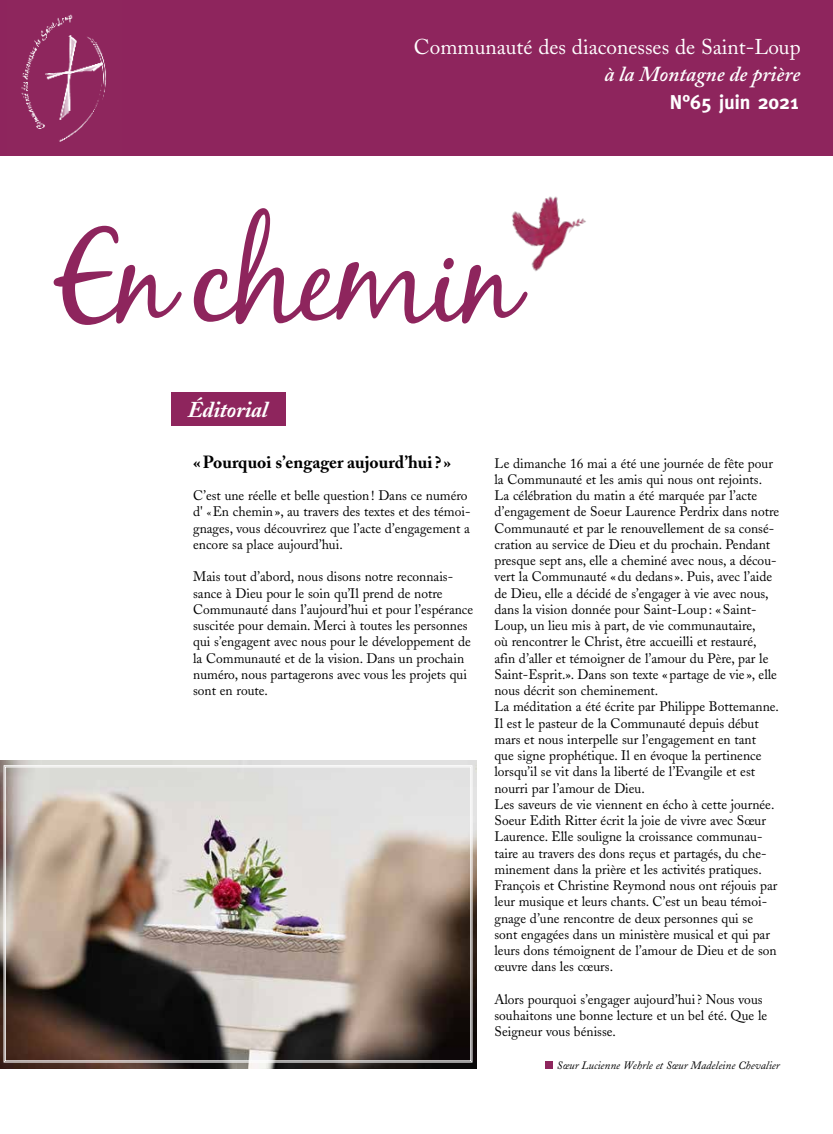
<style>
.page{position:relative;width:833px;height:1134px;background:#fff}
.page>*{position:absolute;margin:0;border:0;box-sizing:border-box;transform-origin:0 0}
.t1{font:125px "Black Jack Pro";letter-spacing:-.025em;color:#8e255d}
.t2{font:italic 700 22.5px "Adobe Caslon";letter-spacing:-.01em;color:#fff}
.t3{font:21.25px "Adobe Caslon";color:#fff}
.t4{font:italic 600 21.25px "Adobe Caslon";color:#fff}
.t5{font:700 20px "Meta";color:#fff}
.t6{font:700 17.5px "Adobe Caslon";color:#000}
.t7{font:13.75px/16.2px "Adobe Caslon";color:#000}
.t8{font:italic 11.25px "Adobe Caslon";color:#000}
.s1{font-size:11.25px}
</style>
<div class="page">
<div style="left:172px;top:392px;width:114px;height:34px;background:#8e255d"></div>
<div style="left:0;top:0;width:833px;height:155px;background:#8e255d"></div>
<img style="left:21px;top:14px;width:85px;height:128px">
<img style="left:512px;top:196px;width:74px;height:76px">
<img style="left:0;top:760px;width:477px;height:309px">
<img style="left:4px;top:765px;width:468px;height:297px">
<div style="left:5px;top:766px;width:466px;height:295px;border:1px solid #fff"></div>
<div style="left:546px;top:1062px;width:7px;height:7px;background:#8e255d"></div>
<h3 class="t3" style="left:414px;top:35px;width:388px">Communauté des diaconesses de Saint-Loup</h3>
<h3 class="t5" style="left:670px;top:91px;width:130px">N°65 juin 2021</h3>
<h3 class="t4" style="left:604px;top:62px;width:197px">à la Montagne de prière</h3>
<h1 class="t1" style="left:55px;top:203px;width:465px">En chemin</h1>
<h2 class="t2" style="left:188px;top:397px;width:81px">Éditorial</h2>
<p class="t6" style="left:193px;top:451px;width:259px">«Pourquoi s’engager aujourd’hui? »</p>
<p class="t7" style="left:193px;top:487px;width:279px">C’est une réelle et belle question! Dans ce numéro d' <span class="s1">«</span>En chemin», au travers des textes et des témoi&shy;gnages, vous découvrirez que l’acte d’engagement a encore sa place aujourd’hui.</p>
<p class="t7" style="left:193px;top:569px;width:281px">Mais tout d’abord, nous disons notre reconnais&shy;sance à Dieu pour le soin qu’Il prend de notre Communauté dans l’aujourd’hui et pour l’espérance suscitée pour demain. Merci à toutes les personnes qui s’engagent avec nous pour le développement de la Communauté et de la vision. Dans un prochain numéro, nous partagerons avec vous les projets qui sont en route.</p>
<p class="t7" style="left:494px;top:455px;width:286px">Le dimanche 16 mai a été une journée de fête pour la Communauté et les amis qui nous ont rejoints.<br>La célébration du matin a été marquée par l’acte d’engagement de Soeur Laurence Perdrix dans notre Communauté et par le renouvellement de sa consé&shy;cration au service de Dieu et du prochain. Pendant presque sept ans, elle a cheminé avec nous, a décou&shy;vert la Communauté «du dedans ». Puis, avec l’aide de Dieu, elle a décidé de s’engager à vie avec nous, dans la vision donnée pour Saint-Loup: «Saint-Loup, un lieu mis à part, de vie communautaire,<br>où rencontrer le Christ, être accueilli et restauré, afin d’aller et témoigner de l’amour du Père, par le Saint-Esprit.». Dans son texte «partage de vie », elle nous décrit son cheminement.<br>La méditation a été écrite par Philippe Bottemanne.<br>Il est le pasteur de la Communauté depuis début mars et nous interpelle sur l’engagement en tant<br>que signe prophétique. Il en évoque la pertinence lorsqu’il se vit dans la liberté de l’Evangile et est nourri par l’amour de Dieu.<br>Les saveurs de vie viennent en écho à cette journée.<br>Soeur Edith Ritter écrit la joie de vivre avec Sœur Laurence. Elle souligne la croissance communau&shy;taire au travers des dons reçus et partagés, du che&shy;minement dans la prière et les activités pratiques.<br>François et Christine Reymond nous ont réjouis par leur musique et leurs chants. C’est un beau témoi&shy;gnage d’une rencontre de deux personnes qui se sont engagées dans un ministère musical et qui par leurs dons témoignent de l’amour de Dieu et de son œuvre dans les cœurs.</p>
<p class="t7" style="left:494px;top:991px;width:274px">Alors pourquoi s’engager aujourd’hui? Nous vous souhaitons une bonne lecture et un bel été. Que le<br>Seigneur vous bénisse.</p>
<p class="t8" style="left:557px;top:1059px;width:224px">Sœur Lucienne Wehrle et Sœur Madeleine Chevalier</p>
</div>
